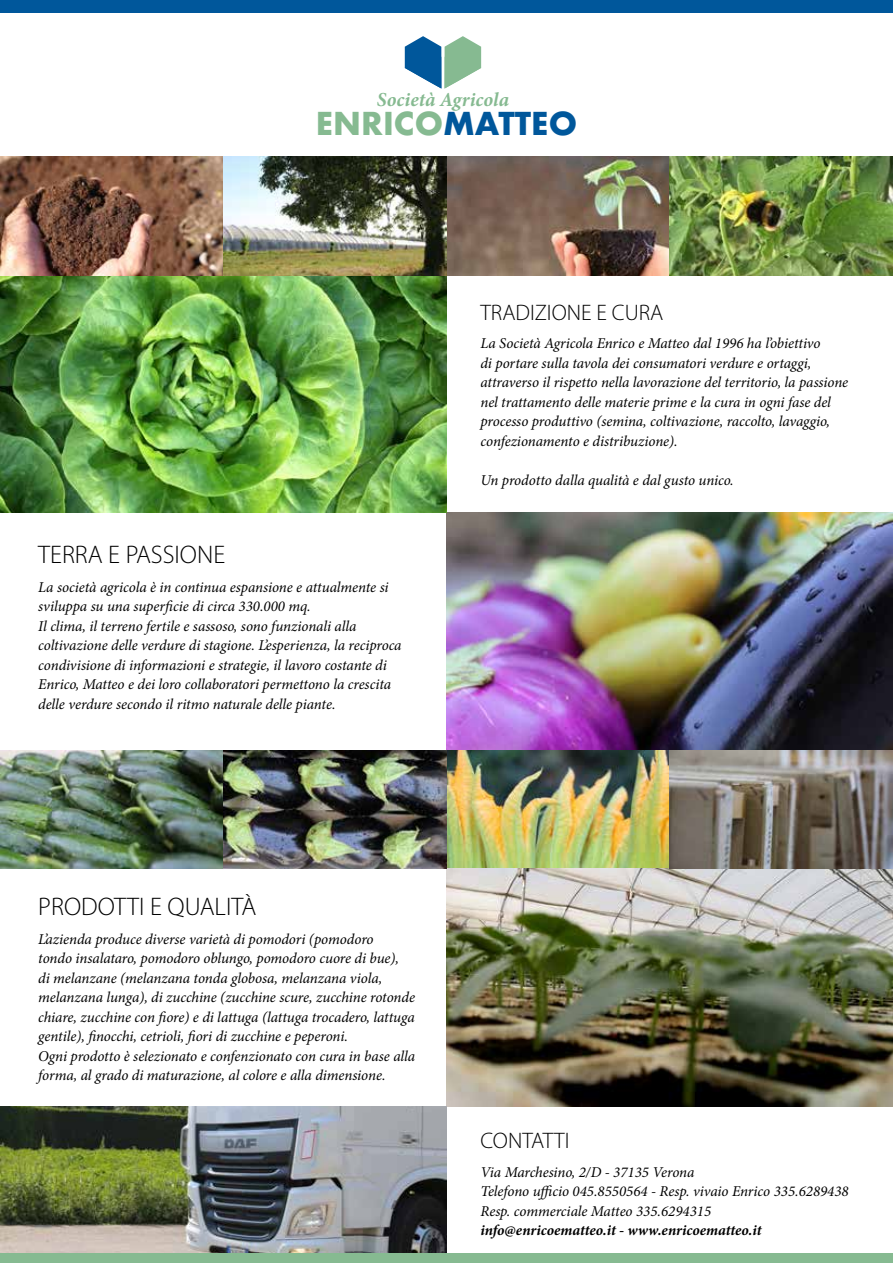
<style>
.page{position:relative;width:893px;height:1263px;background:#fff}
.page>*{position:absolute;margin:0;border:0;box-sizing:border-box;transform-origin:0 0}
.t1{font:700 30.75px "Futura";color:#86ba91}
.t2{font:300 25.5px "Myriad Pro";color:#000}
.t3{font:300 22.5px "Myriad Pro";color:#000}
.t4{font:italic 700 19.8px "Minion Pro";letter-spacing:.005em;color:#86ba91}
.t5{font:italic 15px/19.5px "Minion Pro";letter-spacing:-.005em;color:#000}
.t6{font:italic 700 15px "Minion Pro";color:#000}
.s1{color:#00579b}
</style>
<div class="page">
<img style="left:446px;top:513px;width:447px;height:593px">
<img style="left:446px;top:157px;width:224px;height:119px">
<img style="left:0;top:750px;width:446px;height:119px">
<img style="left:0;top:157px;width:446px;height:356px">
<img style="left:0;top:1106px;width:446px;height:147px">
<div style="left:0;top:0;width:893px;height:12px;background:#00579b"></div>
<div style="left:0;top:1253px;width:893px;height:10px;background:#86ba91"></div>
<img style="left:670px;top:157px;width:223px;height:119px">
<svg style="left:405px;top:36px;width:76px;height:53px"></svg>
<h3 class="t4" style="left:377px;top:86px;width:134px">Società Agricola</h3>
<h1 class="t1" style="left:316px;top:102px;width:263px">ENRICO<span class="s1">MATTEO</span></h1>
<h2 class="t2" style="left:38px;top:541px;width:188px">TERRA E PASSIONE</h2>
<p class="t5" style="left:38px;top:577px;width:365px">La società agricola è in continua espansione e attualmente si sviluppa su una superficie di circa 330.000 mq.<br>Il clima, il terreno fertile e sassoso, sono funzionali alla coltivazione delle verdure di stagione. L’esperienza, la reciproca condivisione di informazioni e strategie, il lavoro costante di Enrico, Matteo e dei loro collaboratori permettono la crescita delle verdure secondo il ritmo naturale delle piante.</p>
<h3 class="t3" style="left:480px;top:300px;width:184px">TRADIZIONE E CURA</h3>
<p class="t5" style="left:480px;top:334px;width:369px">La Società Agricola Enrico e Matteo dal 1996 ha l’obiettivo<br>di portare sulla tavola dei consumatori verdure e ortaggi, attraverso il rispetto nella lavorazione del territorio, la passione nel trattamento delle materie prime e la cura in ogni fase del processo produttivo (semina, coltivazione, raccolto, lavaggio, confezionamento e distribuzione).</p>
<p class="t5" style="left:480px;top:470px;width:255px">Un prodotto dalla qualità e dal gusto unico.</p>
<h2 class="t2" style="left:38px;top:893px;width:220px">PRODOTTI E QUALITÀ</h2>
<p class="t5" style="left:38px;top:929px;width:378px">L’azienda produce diverse varietà di pomodori (pomodoro<br>tondo insalataro, pomodoro oblungo, pomodoro cuore di bue),<br>di melanzane (melanzana tonda globosa, melanzana viola, melanzana lunga), di zucchine (zucchine scure, zucchine rotonde chiare, zucchine con fiore) e di lattuga (lattuga trocadero, lattuga gentile), finocchi, cetrioli, fiori di zucchine e peperoni.<br>Ogni prodotto è selezionato e confenzionato con cura in base alla forma, al grado di maturazione, al colore e alla dimensione.</p>
<h3 class="t3" style="left:480px;top:1128px;width:90px">CONTATTI</h3>
<p class="t5" style="left:480px;top:1162px;width:370px">Via Marchesino, 2/D - 37135 Verona<br>Telefono ufficio 045.8550564 - Resp. vivaio Enrico 335.6289438<br>Resp. commerciale Matteo 335.6294315</p>
<p class="t6" style="left:480px;top:1219px;width:282px">info@enricoematteo.it - www.enricoematteo.it</p>
</div>
